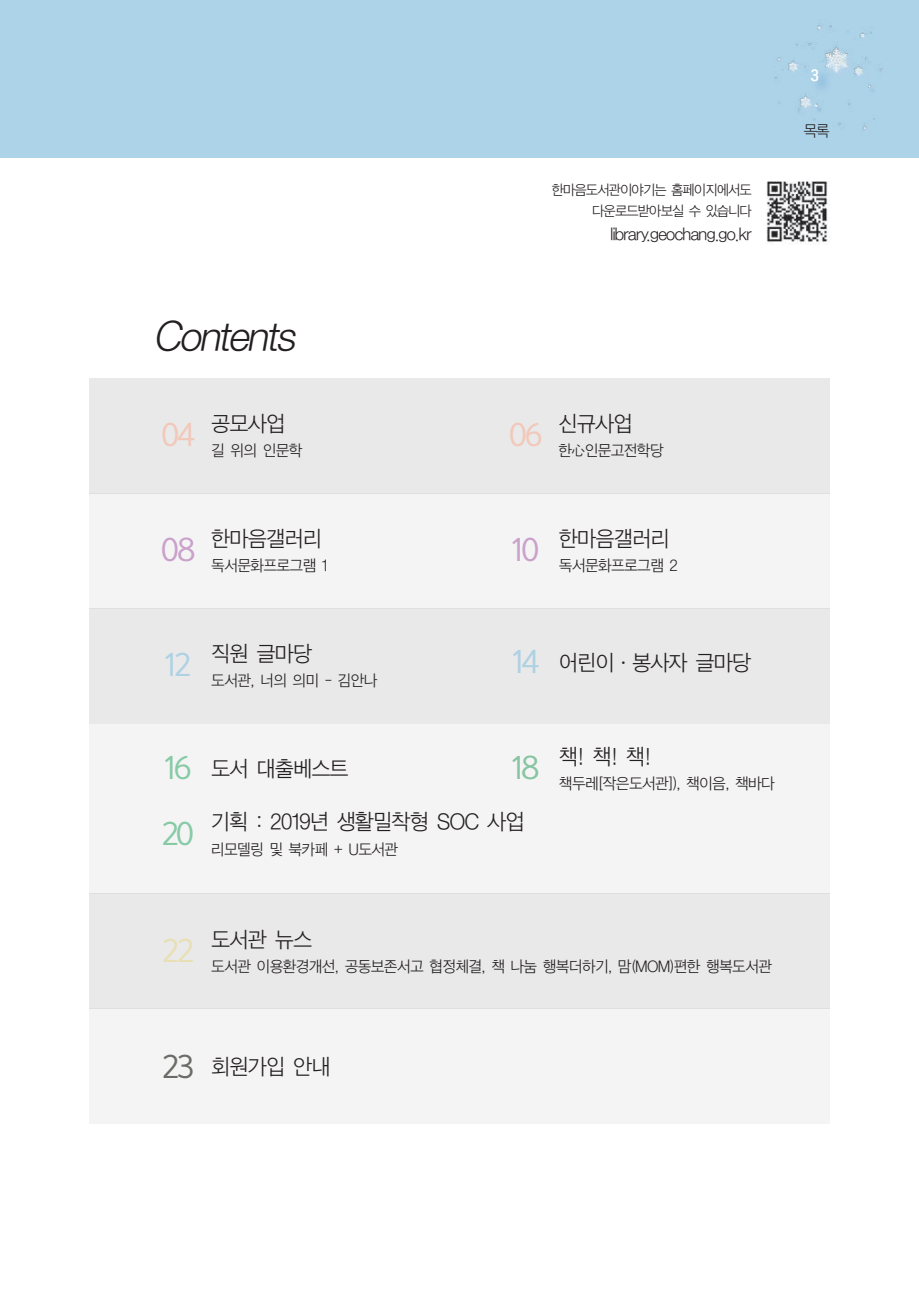
<style>
.page{position:relative;width:919px;height:1289px;background:#fff}
.page>*{position:absolute;margin:0;border:0;box-sizing:border-box;transform-origin:0 0}
.t1{font:italic 39px "Jahglv 40";color:#231f20}
.t2{font:30px "Yoon Gothic Pro 750";color:#caa1ca}
.t3{font:30px "Yoon Gothic Pro 750";color:#aed1e4}
.t4{font:30px "Yoon Gothic Pro 750";color:#87caa6}
.t5{font:30px "Yoon Gothic Pro 750";color:#87c5a2}
.t6{font:30px "Yoon Gothic Pro 750";color:#e8e0b4}
.t7{font:21px "Jahglv 40";letter-spacing:-.05em;color:#231f20}
.t8{font:16.5px "Jahglv 40";letter-spacing:-.075em;color:#231f20}
.t9{font:15px "Jahglv 40";letter-spacing:-.05em;color:#231f20}
.t10{font:15px "Yoon Gothic Pro 730";color:#231f20}
.t11{font:15px "Jatgbv 40";color:#fff}
.t12{font:13.5px/21px "Jahglv 40";letter-spacing:-.075em;color:#231f20;text-align:right}
.s1{font-family:"Yoon Gothic Pro 750";font-size:30px;color:#aed1e4}
.s2{font-family:"Yoon Gothic Pro 750";font-size:30px;color:#87caa6}
.s3{font-family:"Yoon Gothic Pro 750";font-size:30px;color:#6b6b68}
</style>
<div class="page">
<div style="left:0;top:0;width:918px;height:157px;background:#add3e9"></div>
<img style="left:774px;top:25px;width:109px;height:105px">
<div style="left:809px;top:68px;width:23px;height:27px;background:#a9d0e7"></div>
<div style="left:89px;top:378px;width:740px;height:115px;background:#e9e9e9"></div>
<div style="left:89px;top:493px;width:740px;height:115px;background:#f4f4f4"></div>
<div style="left:89px;top:608px;width:740px;height:116px;background:#e9e9e9"></div>
<div style="left:89px;top:892px;width:740px;height:116px;background:#e9e9e9"></div>
<div style="left:89px;top:1008px;width:740px;height:115px;background:#f4f4f4"></div>
<div style="left:89px;top:724px;width:740px;height:169px;background:#f4f4f4"></div>
<img style="left:766px;top:181px;width:63px;height:63px">
<p class="t12" style="left:551px;top:179px;width:202px">한마음도서관이야기는 홈페이지에서도 다운로드받아보실 수 있습니다</p>
<p class="t8" style="left:610px;top:227px;width:143px">library.geochang.go.kr</p>
<p class="t11" style="left:810px;top:69px;width:10px">3</p>
<p class="t10" style="left:803px;top:122px;width:27px">목록</p>
<h1 class="t1" style="left:153px;top:320px;width:150px">Contents</h1>
<p class="t9" style="left:161px;top:443px;width:143px"><sup>04</sup> 길 위의 인문학</p>
<h3 class="t7" style="left:558px;top:413px;width:76px">신규사업</h3>
<h3 class="t7" style="left:211px;top:413px;width:76px">공모사업</h3>
<p class="t9" style="left:508px;top:443px;width:156px"><sup>06</sup> 한心인문고전학당</p>
<p class="t9" style="left:161px;top:558px;width:168px"><sup>08</sup> 독서문화프로그램 1</p>
<h3 class="t7" style="left:559px;top:528px;width:112px">한마음갤러리</h3>
<h3 class="t7" style="left:211px;top:528px;width:112px">한마음갤러리</h3>
<h2 class="t2" style="left:512px;top:530px;width:29px">10</h2>
<p class="t9" style="left:559px;top:558px;width:120px">독서문화프로그램 2</p>
<h3 class="t7" style="left:211px;top:643px;width:103px">직원 글마당</h3>
<p class="t9" style="left:211px;top:673px;width:168px">도서관, 너의 의미 - 김안나</p>
<h2 class="t3" style="left:165px;top:645px;width:28px">12</h2>
<h3 class="t7" style="left:512px;top:652px;width:240px"><span class="s1">14</span> 어린이ㆍ봉사자 글마당</h3>
<h2 class="t5" style="left:512px;top:748px;width:29px">18</h2>
<h3 class="t7" style="left:164px;top:758px;width:186px"><span class="s2">16</span> 도서 대출베스트</h3>
<h3 class="t7" style="left:211px;top:811px;width:315px">기획 : 2019년 생활밀착형 SOC 사업</h3>
<p class="t9" style="left:211px;top:841px;width:189px">리모델링 및 북카페 + U도서관</p>
<h2 class="t4" style="left:162px;top:814px;width:34px">20</h2>
<h3 class="t7" style="left:559px;top:746px;width:94px">책! 책! 책!</h3>
<p class="t9" style="left:559px;top:776px;width:218px">책두레[작은도서관]), 책이음, 책바다</p>
<h2 class="t6" style="left:162px;top:931px;width:33px">22</h2>
<h3 class="t7" style="left:211px;top:928px;width:103px">도서관 뉴스</h3>
<p class="t9" style="left:211px;top:958px;width:562px">도서관 이용환경개선, 공동보존서고 협정체결, 책 나눔 행복더하기, 맘(MOM)편한 행복도서관</p>
<h3 class="t7" style="left:162px;top:1056px;width:170px"><span class="s3">23</span> 회원가입 안내</h3>
</div>
